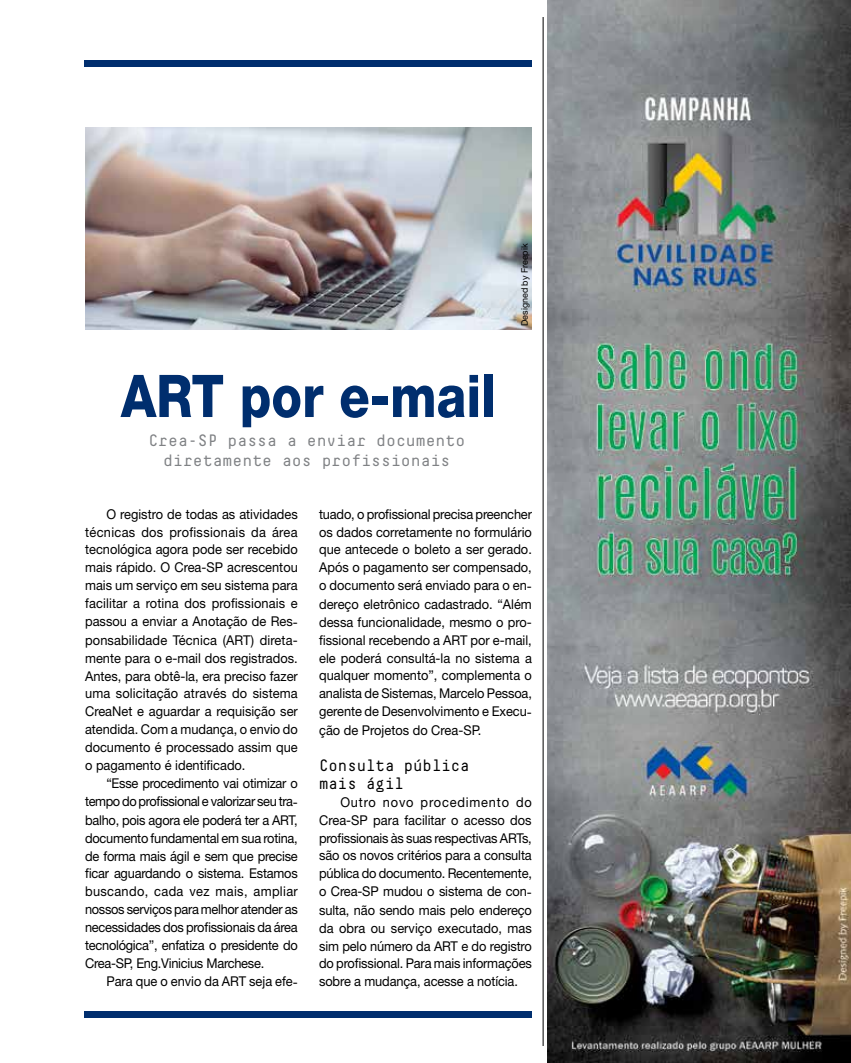
<style>
.page{position:relative;width:851px;height:1063px;background:#fff}
.page>*{position:absolute;margin:0;border:0;box-sizing:border-box;transform-origin:0 0}
.t1{font:800 58.95px "Helvetica Neue LT Std";color:#002e6e;scale:.85 1}
.t2{font:16.5px/19.8px "Decima Mono Pro";color:#808285;text-align:center}
.t3{font:16.5px/18px "Decima Mono Pro";color:#000;scale:.95 1}
.t4{font:13.5px/18px "Helvetica Neue LT Std";letter-spacing:-.005em;color:#000;text-align:justify;scale:.95 1}
.t5{font:9px "Helvetica Neue LT Std";color:#000}
</style>
<div class="page">
<img style="left:85px;top:128px;width:446px;height:202px">
<div style="left:84px;top:1012px;width:447px;height:6px;background:#002e6e"></div>
<div style="left:84px;top:61px;width:447px;height:6px;background:#002e6e"></div>
<img style="left:548px;top:0;width:302px;height:1063px">
<hr style="left:542px;top:17px;width:1px;height:1029px;background:#000">
<h1 class="t1" style="left:121px;top:361px;width:442px">ART por e-mail</h1>
<p class="t2" style="left:148px;top:431px;width:318px">Crea-SP passa a enviar documento diretamente aos profissionais</p>
<p class="t5" style="left:519px;top:326px;width:84px;rotate:-90deg">Designed by Freepik</p>
<p class="t4" style="left:85px;top:505px;width:225px;text-indent:21px">O registro de todas as atividades técnicas dos profissionais da área tecnológica agora pode ser recebido mais rápido. O Crea-SP acrescentou mais um serviço em seu sistema para facilitar a rotina dos profissionais e passou a enviar a Anotação de Res&shy;ponsabilidade Técnica (ART) direta&shy;mente para o e-mail dos registrados.<br>Antes, para obtê-la, era preciso fazer uma solicitação através do sistema CreaNet e aguardar a requisição ser atendida. Com a mudança, o envio do documento é processado assim que o pagamento é identificado.</p>
<p class="t4" style="left:85px;top:774px;width:225px;text-indent:21px">“Esse procedimento vai otimizar o tempo do profissional e valorizar seu tra&shy;balho, pois agora ele poderá ter a ART, documento fundamental em sua rotina, de forma mais ágil e sem que precise ficar aguardando o sistema. Estamos buscando, cada vez mais, ampliar nossos serviços para melhor atender as necessidades dos profissionais da área tecnológica”, enfatiza o presidente do Crea-SP, Eng.Vinicius Marchese.</p>
<p class="t4" style="left:106px;top:972px;width:203px">Para que o envio da ART seja efe-</p>
<p class="t4" style="left:319px;top:505px;width:225px">tuado, o profissional precisa preencher os dados corretamente no formulário que antecede o boleto a ser gerado.<br>Após o pagamento ser compensado, o documento será enviado para o en&shy;dereço eletrônico cadastrado. “Além dessa funcionalidade, mesmo o pro&shy;fissional recebendo a ART por e-mail, ele poderá consultá-la no sistema a qualquer momento”, complementa o analista de Sistemas, Marcelo Pessoa, gerente de Desenvolvimento e Execu&shy;ção de Projetos do Crea-SP.</p>
<p class="t3" style="left:319px;top:756px;width:160px">Consulta pública mais ágil</p>
<p class="t4" style="left:319px;top:793px;width:225px;text-indent:21px">Outro novo procedimento do Crea-SP para facilitar o acesso dos profissionais às suas respectivas ARTs, são os novos critérios para a consulta pública do documento. Recentemente, o Crea-SP mudou o sistema de con&shy;sulta, não sendo mais pelo endereço da obra ou serviço executado, mas sim pelo número da ART e do registro do profissional. Para mais informações sobre a mudança, acesse a notícia.</p>
</div>
